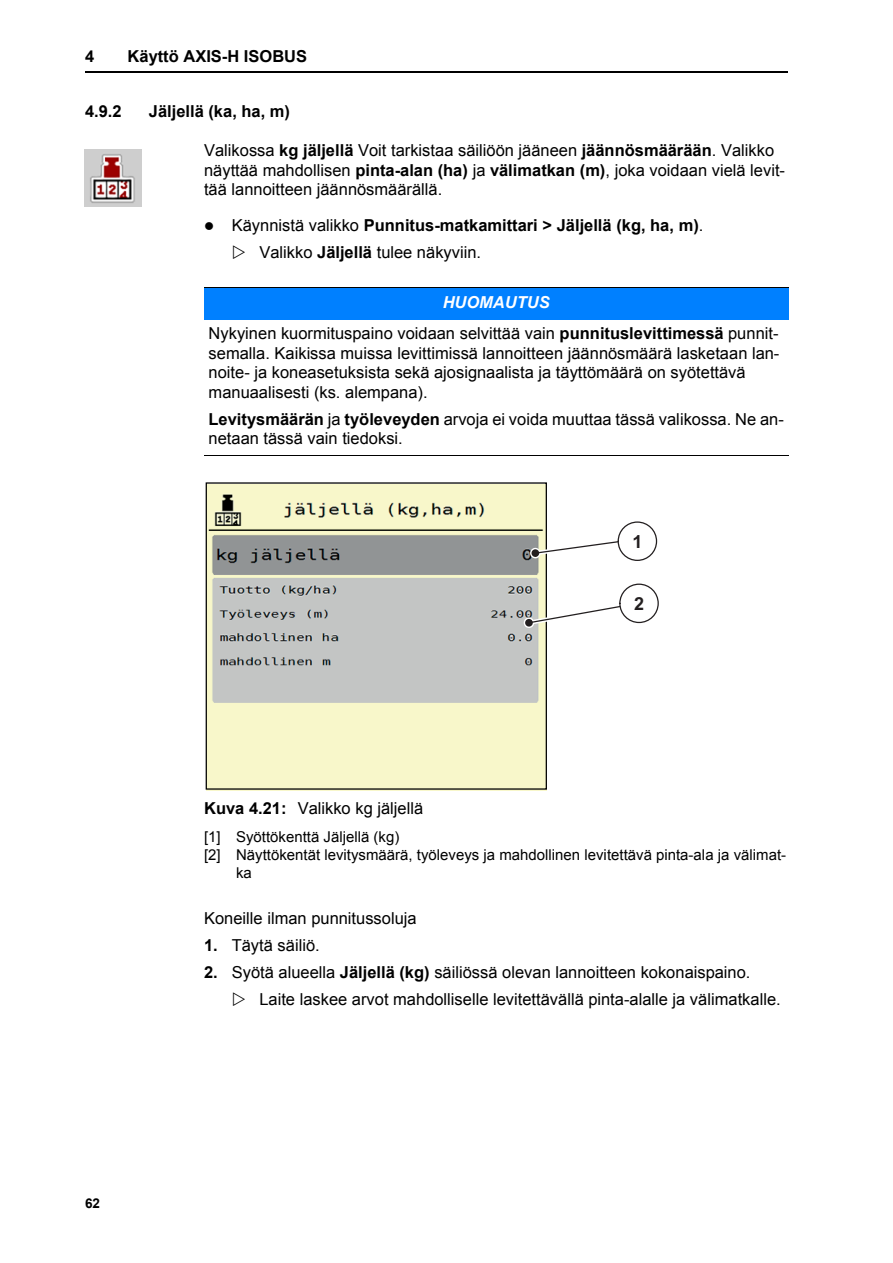
<style>
.page{position:relative;width:893px;height:1263px;background:#fff}
.page>*{position:absolute;margin:0;border:0;box-sizing:border-box;transform-origin:0 0}
.t1{font:700 18px "Arial";color:#231f20}
.t2{font:16.5px/19.5px "Arial";color:#000}
.t3{font:700 16.5px/27px "Arial";color:#000}
.t4{font:15px "Arial";color:#000}
.t5{font:700 13.5px "Arial";color:#000}
.s1{font-weight:700}
.s2{font-weight:400}
.s3{font-weight:700;font-style:italic;color:#fff}
</style>
<div class="page">
<hr style="left:85px;top:72px;width:702px;height:1px;background:#000">
<div style="left:204px;top:288px;width:584px;height:31px;background:#0080ff"></div>
<hr style="left:204px;top:287px;width:584px;height:1px;background:#000">
<hr style="left:204px;top:455px;width:584px;height:1px;background:#000">
<img style="left:84px;top:149px;width:58px;height:58px">
<img style="left:208px;top:485px;width:337px;height:303px">
<div style="left:206px;top:483px;width:341px;height:307px;border:1px solid #000"></div>
<svg style="left:530px;top:534px;width:98px;height:24px"></svg>
<div style="left:531px;top:549px;width:8px;height:8px;background:#231f20;border-radius:50%"></div>
<div style="left:618px;top:522px;width:38px;height:38px;background:#fff;border-radius:50%"></div>
<div style="left:617px;top:521px;width:40px;height:40px;border:1px solid #231f20;border-radius:50%"></div>
<svg style="left:523px;top:597px;width:130px;height:31px"></svg>
<div style="left:525px;top:619px;width:8px;height:8px;background:#231f20;border-radius:3px"></div>
<div style="left:620px;top:584px;width:38px;height:38px;background:#fff;border-radius:50%"></div>
<div style="left:619px;top:584px;width:39px;height:39px;border:1px solid #231f20;border-radius:50%"></div>
<p class="t3" style="left:85px;top:43px;width:11px">4</p>
<p class="t3" style="left:128px;top:43px;width:181px">Käyttö AXIS-H ISOBUS</p>
<p class="t3" style="left:85px;top:98px;width:38px">4.9.2</p>
<p class="t3" style="left:149px;top:98px;width:143px">Jäljellä (ka, ha, m)</p>
<p class="t2" style="left:204px;top:141px;width:582px">Valikossa <span class="s1">kg jäljellä</span> Voit tarkistaa säiliöön jääneen <span class="s1">jäännösmäärään</span>. Valikko näyttää mahdollisen <span class="s1">pinta-alan (ha)</span> ja <span class="s1">välimatkan (m)</span>, joka voidaan vielä levit&shy;tää lannoitteen jäännösmäärällä.</p>
<p class="t3" style="left:259px;top:212px;width:445px;text-indent:-55px">● <span class="s2">Käynnistä valikko</span> Punnitus-matkamittari &gt; Jäljellä (kg, ha, m)<span class="s2">.<br>Valikko</span> Jäljellä <span class="s2">tulee näkyviin.</span></p>
<p class="t2" style="left:209px;top:286px;width:571px;line-height:31.5px;text-align:center"><span class="s3">HUOMAUTUS<br></span>Nykyinen kuormituspaino voidaan selvittää vain <span class="s1">punnituslevittimessä</span> punnit-</p>
<p class="t2" style="left:209px;top:343px;width:572px">semalla. Kaikissa muissa levittimissä lannoitteen jäännösmäärä lasketaan lan&shy;noite- ja koneasetuksista sekä ajosignaalista ja täyttömäärä on syötettävä manuaalisesti (ks. alempana).</p>
<p class="t2" style="left:209px;top:409px;width:576px"><span class="s1">Levitysmäärän</span> ja <span class="s1">työleveyden</span> arvoja ei voida muuttaa tässä valikossa. Ne an&shy;netaan tässä vain tiedoksi.</p>
<p class="t1" style="left:632px;top:531px;width:12px">1</p>
<p class="t1" style="left:634px;top:593px;width:12px">2</p>
<p class="t5" style="left:85px;top:1196px;width:16px">62</p>
<p class="t2" style="left:204px;top:799px;width:220px"><span class="s1">Kuva 4.21:</span> Valikko kg jäljellä</p>
<p class="t4" style="left:204px;top:828px;width:197px">[1] Syöttökenttä Jäljellä (kg)</p>
<p class="t4" style="left:204px;top:846px;width:583px">[2] Näyttökentät levitysmäärä, työleveys ja mahdollinen levitettävä pinta-ala ja välimat-</p>
<p class="t4" style="left:236px;top:864px;width:17px">ka</p>
<p class="t2" style="left:204px;top:908px;width:214px">Koneille ilman punnitussoluja</p>
<p class="t2" style="left:204px;top:935px;width:117px"><span class="s1">1.</span> Täytä säiliö.</p>
<p class="t2" style="left:259px;top:958px;width:523px;line-height:27px;text-indent:-55px"><span class="s1">2.</span> Syötä alueella <span class="s1">Jäljellä (kg)</span> säiliössä olevan lannoitteen kokonaispaino.<br>Laite laskee arvot mahdolliselle levitettävällä pinta-alalle ja välimatkalle.</p>
</div>
